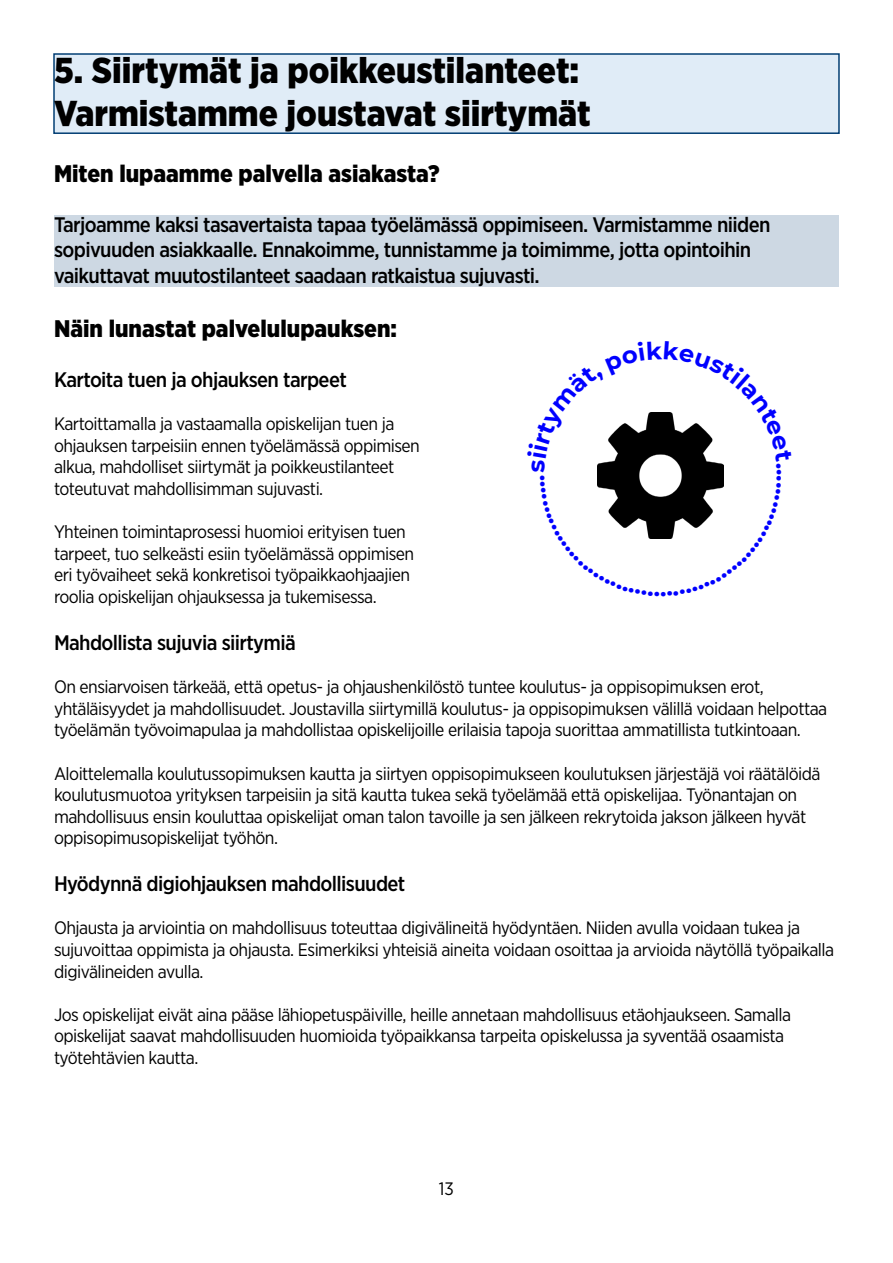
<style>
.page{position:relative;width:893px;height:1263px;background:#fff}
.page>*{position:absolute;margin:0;border:0;box-sizing:border-box;transform-origin:0 0}
.t1{font:900 36px/43.2px "Gotham Narrow";color:#000}
.t2{font:900 24px "Gotham Narrow";color:#000}
.t3{font:500 21px/25.2px "Gotham Narrow";letter-spacing:-.03em;color:#000}
.t4{font:18px/21.6px "Gotham Narrow";letter-spacing:-.03em;color:#000}
</style>
<div class="page">
<div style="left:53px;top:53px;width:787px;height:81px;background:#e0ecf7;border:2px solid #023e73"></div>
<div style="left:54px;top:215px;width:785px;height:72px;background:#cdd8e3"></div>
<svg style="left:597px;top:412px;width:127px;height:127px"></svg>
<h1 class="t1" style="left:54px;top:48px;width:538px">5. Siirtymät ja poikkeustilanteet:<br>Varmistamme joustavat siirtymät</h1>
<h2 class="t2" style="left:54px;top:158px;width:387px">Miten lupaamme palvella asiakasta?</h2>
<p class="t3" style="left:54px;top:212px;width:718px">Tarjoamme kaksi tasavertaista tapaa työelämässä oppimiseen. Varmistamme niiden sopivuuden asiakkaalle. Ennakoimme, tunnistamme ja toimimme, jotta opintoihin vaikuttavat muutostilanteet saadaan ratkaistua sujuvasti.</p>
<h2 class="t2" style="left:54px;top:312px;width:345px">Näin lunastat palvelulupauksen:</h2>
<p class="t3" style="left:54px;top:367px;width:294px">Kartoita tuen ja ohjauksen tarpeet</p>
<p class="t4" style="left:54px;top:413px;width:367px">Kartoittamalla ja vastaamalla opiskelijan tuen ja ohjauksen tarpeisiin ennen työelämässä oppimisen alkua, mahdolliset siirtymät ja poikkeustilanteet toteutuvat mahdollisimman sujuvasti.</p>
<p class="t4" style="left:54px;top:521px;width:362px">Yhteinen toimintaprosessi huomioi erityisen tuen tarpeet, tuo selkeästi esiin työelämässä oppimisen eri työvaiheet sekä konkretisoi työpaikkaohjaajien roolia opiskelijan ohjauksessa ja tukemisessa.</p>
<p class="t3" style="left:54px;top:630px;width:243px">Mahdollista sujuvia siirtymiä</p>
<p class="t4" style="left:54px;top:676px;width:775px">On ensiarvoisen tärkeää, että opetus- ja ohjaushenkilöstö tuntee koulutus- ja oppisopimuksen erot, yhtäläisyydet ja mahdollisuudet. Joustavilla siirtymillä koulutus- ja oppisopimuksen välillä voidaan helpottaa työelämän työvoimapulaa ja mahdollistaa opiskelijoille erilaisia tapoja suorittaa ammatillista tutkintoaan.</p>
<p class="t4" style="left:54px;top:762px;width:768px">Aloittelemalla koulutussopimuksen kautta ja siirtyen oppisopimukseen koulutuksen järjestäjä voi räätälöidä koulutusmuotoa yrityksen tarpeisiin ja sitä kautta tukea sekä työelämää että opiskelijaa. Työnantajan on mahdollisuus ensin kouluttaa opiskelijat oman talon tavoille ja sen jälkeen rekrytoida jakson jälkeen hyvät oppisopimusopiskelijat työhön.</p>
<p class="t3" style="left:54px;top:871px;width:353px">Hyödynnä digiohjauksen mahdollisuudet</p>
<p class="t4" style="left:54px;top:917px;width:782px">Ohjausta ja arviointia on mahdollisuus toteuttaa digivälineitä hyödyntäen. Niiden avulla voidaan tukea ja sujuvoittaa oppimista ja ohjausta. Esimerkiksi yhteisiä aineita voidaan osoittaa ja arvioida näytöllä työpaikalla digivälineiden avulla.</p>
<p class="t4" style="left:54px;top:1003px;width:739px">Jos opiskelijat eivät aina pääse lähiopetuspäiville, heille annetaan mahdollisuus etäohjaukseen. Samalla opiskelijat saavat mahdollisuuden huomioida työpaikkansa tarpeita opiskelussa ja syventää osaamista työtehtävien kautta.</p>
<p class="t4" style="left:439px;top:1177px;width:17px">13</p>
</div>
